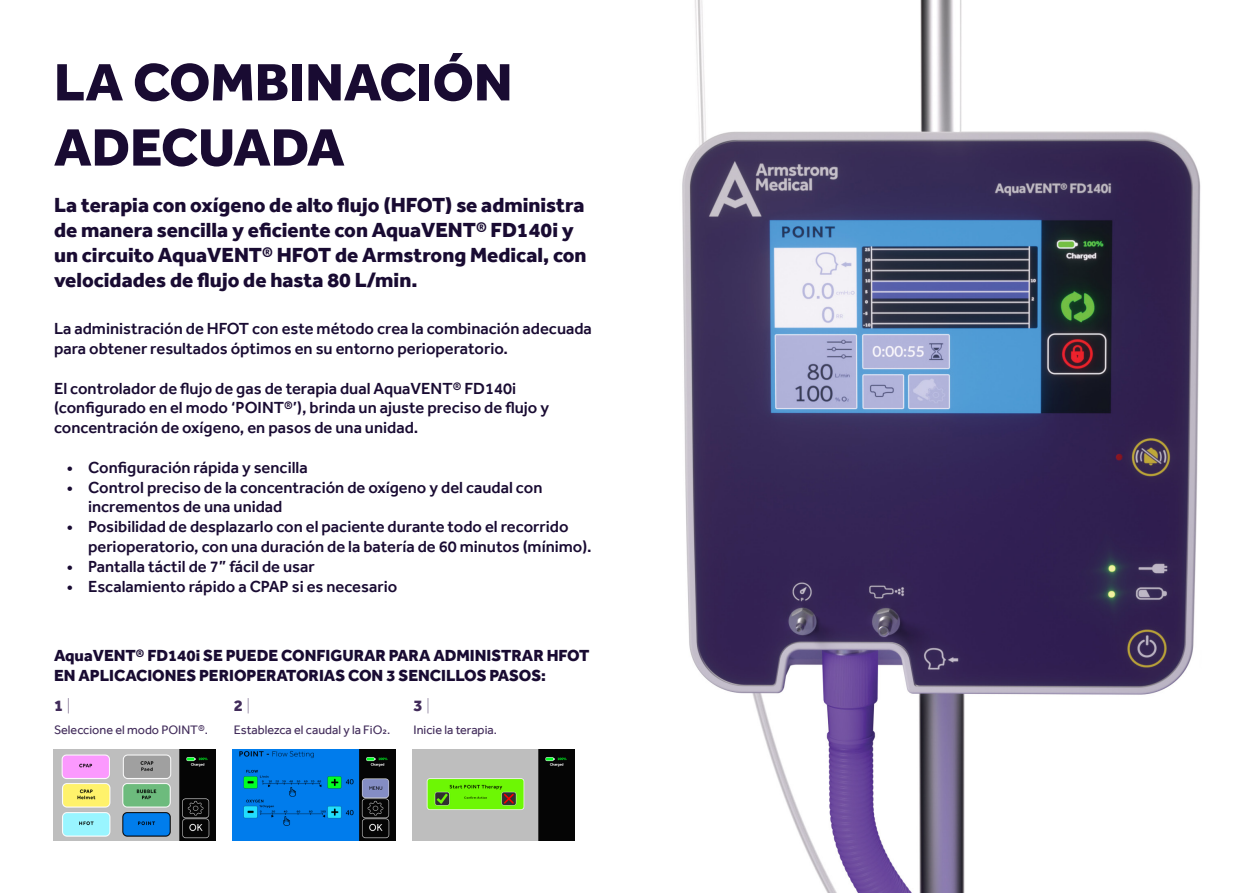
<style>
.page{position:relative;width:1259px;height:893px;background:#fff}
.page>*{position:absolute;margin:0;border:0;box-sizing:border-box;transform-origin:0 0}
.t1{font:800 54.3px/65.1px "Effra";color:#190b32}
.t2{font:800 21px/25.2px "Effra";color:#190b32}
.t3{font:500 16.5px/19.8px "Effra";color:#190b32}
.t4{font:800 16.5px/19.8px "Effra";color:#190b32}
.t5{font:800 16.5px "Effra";color:#412b5a}
.t6{font:12.6px "Effra";color:#412b5a}
</style>
<div class="page">
<img style="left:682px;top:0;width:519px;height:893px">
<svg style="left:1182px;top:668px;width:19px;height:225px"></svg>
<img style="left:54px;top:749px;width:162px;height:91px">
<img style="left:233px;top:749px;width:162px;height:91px">
<img style="left:412px;top:749px;width:163px;height:91px">
<svg style="left:248px;top:698px;width:1px;height:15px"></svg>
<svg style="left:68px;top:698px;width:1px;height:15px"></svg>
<svg style="left:428px;top:698px;width:1px;height:15px"></svg>
<p class="t1" style="left:54px;top:49px;width:460px">LA COMBINACIÓN<br>ADECUADA</p>
<p class="t2" style="left:54px;top:192px;width:534px">La terapia con oxígeno de alto flujo (HFOT) se administra de manera sencilla y eficiente con AquaVENT® FD140i y un circuito AquaVENT® HFOT de Armstrong Medical, con velocidades de flujo de hasta 80 L/min.</p>
<p class="t3" style="left:54px;top:319px;width:539px">La administración de HFOT con este método crea la combinación adecuada para obtener resultados óptimos en su entorno perioperatorio.</p>
<p class="t3" style="left:54px;top:378px;width:496px">El controlador de flujo de gas de terapia dual AquaVENT® FD140i (configurado en el modo ‘POINT®’), brinda un ajuste preciso de flujo y concentración de oxígeno, en pasos de una unidad.</p>
<p class="t3" style="left:67px;top:457px;width:242px">• Configuración rápida y sencilla</p>
<p class="t3" style="left:88px;top:477px;width:456px;text-indent:-21px">• Control preciso de la concentración de oxígeno y del caudal con incrementos de una unidad</p>
<p class="t3" style="left:88px;top:517px;width:505px;text-indent:-21px">• Posibilidad de desplazarlo con el paciente durante todo el recorrido perioperatorio, con una duración de la batería de 60 minutos (mínimo).</p>
<p class="t3" style="left:67px;top:556px;width:249px">• Pantalla táctil de 7” fácil de usar</p>
<p class="t3" style="left:67px;top:576px;width:332px">• Escalamiento rápido a CPAP si es necesario</p>
<p class="t4" style="left:54px;top:646px;width:537px">AquaVENT® FD140i SE PUEDE CONFIGURAR PARA ADMINISTRAR HFOT<br>EN APLICACIONES PERIOPERATORIAS CON 3 SENCILLOS PASOS:</p>
<p class="t5" style="left:54px;top:695px;width:11px">1</p>
<p class="t5" style="left:234px;top:695px;width:11px">2</p>
<p class="t5" style="left:414px;top:695px;width:11px">3</p>
<p class="t6" style="left:54px;top:722px;width:156px">Seleccione el modo POINT®.</p>
<p class="t6" style="left:234px;top:722px;width:158px">Establezca el caudal y la FiO2.</p>
<p class="t6" style="left:414px;top:722px;width:85px">Inicie la terapia.</p>
</div>
